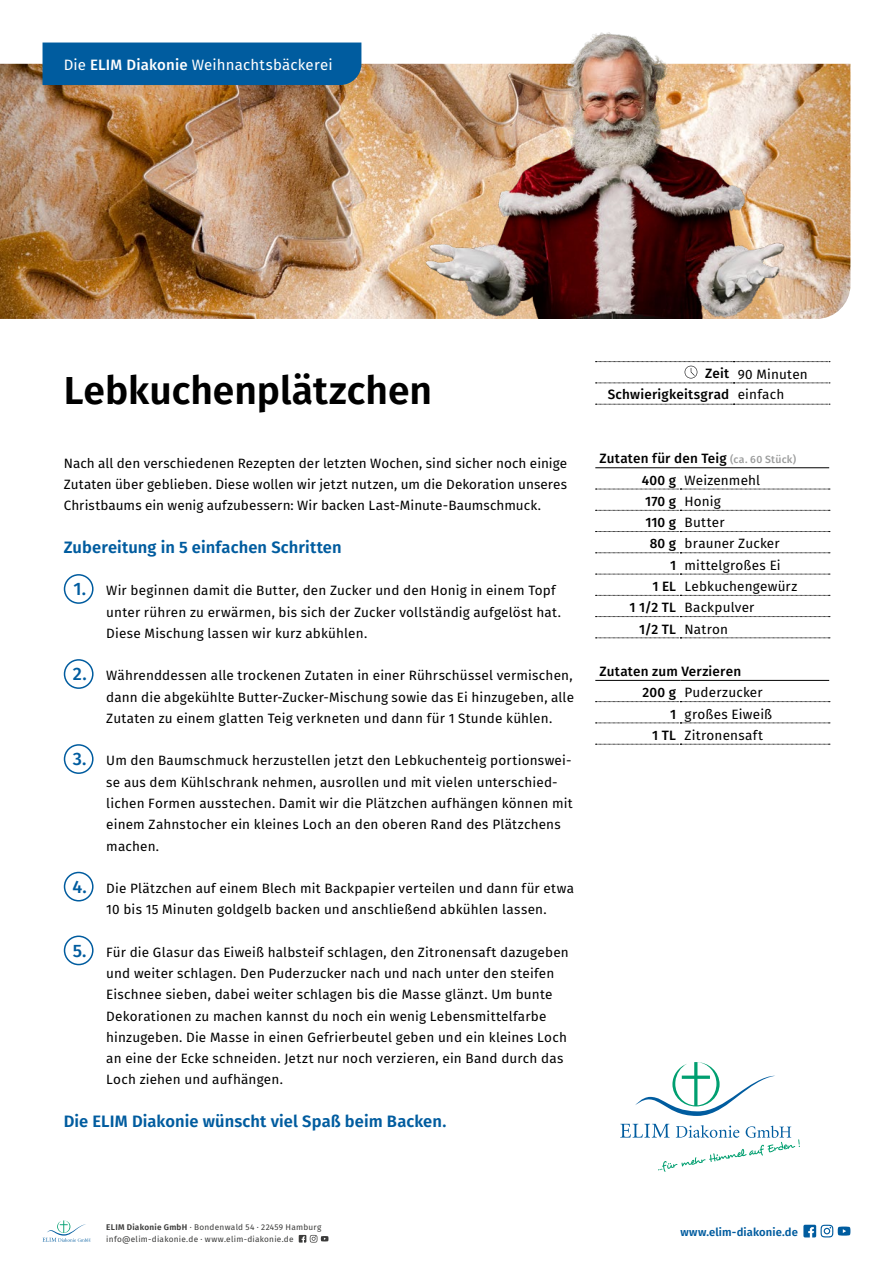
<style>
.page{position:relative;width:893px;height:1263px;background:#fff}
.page>*{position:absolute;margin:0;border:0;box-sizing:border-box;transform-origin:0 0}
.t1{font:600 39px "Fira Sans";color:#000}
.t2{font:500 18px "Fira Sans";color:#005c9f}
.t3{font:600 16.5px "Fira Sans";letter-spacing:.005em;color:#005c9f}
.t4{font:15px "Fira Sans";letter-spacing:.01em;color:#fff}
.t5{font:13.5px/21.3px "Fira Sans";letter-spacing:.01em;color:#000}
.t6{font:500 13.5px/20.2px "Fira Sans";letter-spacing:.015em;color:#000}
.t7{font:600 11.25px "Fira Sans";letter-spacing:.01em;color:#005c9f}
.t8{font:8.25px/12px "Fira Sans";letter-spacing:.03em;color:#3b3b3a}
.s1{font-weight:500}
.s2{font-weight:400}
.s3{font-size:10.5px;color:#9c9d9d}
.s4{font-weight:600}
</style>
<div class="page">
<img style="left:0;top:64px;width:404px;height:255px">
<svg style="left:635px;top:1062px;width:140px;height:54px"></svg>
<svg style="left:620px;top:1124px;width:180px;height:48px"></svg>
<div style="left:43px;top:43px;width:318px;height:42px;background:#005c9f"></div>
<hr style="left:595px;top:467px;width:85px;height:1px;background:#000">
<hr style="left:680px;top:467px;width:149px;height:1px;background:#000">
<svg style="left:595px;top:489px;width:235px;height:1px"></svg>
<svg style="left:595px;top:510px;width:235px;height:1px"></svg>
<svg style="left:595px;top:531px;width:235px;height:1px"></svg>
<svg style="left:595px;top:552px;width:235px;height:1px"></svg>
<svg style="left:595px;top:574px;width:235px;height:1px"></svg>
<svg style="left:595px;top:595px;width:235px;height:1px"></svg>
<svg style="left:595px;top:616px;width:235px;height:1px"></svg>
<svg style="left:595px;top:638px;width:235px;height:1px"></svg>
<hr style="left:595px;top:680px;width:85px;height:1px;background:#000">
<hr style="left:680px;top:680px;width:149px;height:1px;background:#000">
<svg style="left:595px;top:701px;width:235px;height:1px"></svg>
<svg style="left:595px;top:723px;width:235px;height:1px"></svg>
<svg style="left:595px;top:744px;width:235px;height:1px"></svg>
<svg style="left:595px;top:404px;width:235px;height:1px"></svg>
<svg style="left:43px;top:1220px;width:48px;height:22px"></svg>
<svg style="left:803px;top:1225px;width:47px;height:12px"></svg>
<svg style="left:299px;top:1235px;width:29px;height:8px"></svg>
<div style="left:64px;top:574px;width:30px;height:30px;border:2px solid #005c9f;border-radius:50%"></div>
<div style="left:64px;top:659px;width:30px;height:30px;border:2px solid #005c9f;border-radius:50%"></div>
<div style="left:64px;top:744px;width:30px;height:30px;border:2px solid #005c9f;border-radius:50%"></div>
<div style="left:64px;top:872px;width:30px;height:29px;border:2px solid #005c9f;border-radius:50%"></div>
<div style="left:64px;top:935px;width:30px;height:30px;border:2px solid #005c9f;border-radius:50%"></div>
<svg style="left:595px;top:361px;width:235px;height:23px"></svg>
<img style="left:404px;top:32px;width:446px;height:287px">
<p class="t4" style="left:64px;top:54px;width:270px">Die <span class="s1">ELIM Diakonie</span> Weihnachtsbäckerei</p>
<h1 class="t1" style="left:64px;top:363px;width:370px">Lebkuchenplätzchen</h1>
<p class="t5" style="left:64px;top:453px;width:505px;text-align:justify">Nach all den verschiedenen Rezepten der letzten Wochen, sind sicher noch einige Zutaten über geblieben. Diese wollen wir jetzt nutzen, um die Dekoration unseres Christbaums ein wenig aufzubessern: Wir backen Last-Minute-Baumschmuck.</p>
<p class="t3" style="left:64px;top:535px;width:279px">Zubereitung in 5 einfachen Schritten</p>
<p class="t5" style="left:106px;top:581px;width:456px">Wir beginnen damit die Butter, den Zucker und den Honig in einem Topf unter rühren zu erwärmen, bis sich der Zucker vollständig aufgelöst hat.<br>Diese Mischung lassen wir kurz abkühlen.</p>
<p class="t5" style="left:106px;top:666px;width:469px;text-align:justify">Währenddessen alle trockenen Zutaten in einer Rührschüssel vermischen, dann die abgekühlte Butter-Zucker-Mischung sowie das Ei hinzugeben, alle Zutaten zu einem glatten Teig verkneten und dann für 1 Stunde kühlen.</p>
<p class="t5" style="left:106px;top:751px;width:468px">Um den Baumschmuck herzustellen jetzt den Lebkuchenteig portionswei&shy;se aus dem Kühlschrank nehmen, ausrollen und mit vielen unterschied&shy;lichen Formen ausstechen. Damit wir die Plätzchen aufhängen können mit einem Zahnstocher ein kleines Loch an den oberen Rand des Plätzchens machen.</p>
<p class="t5" style="left:106px;top:879px;width:469px">Die Plätzchen auf einem Blech mit Backpapier verteilen und dann für etwa<br>10 bis 15 Minuten goldgelb backen und anschließend abkühlen lassen.</p>
<p class="t5" style="left:106px;top:942px;width:464px">Für die Glasur das Eiweiß halbsteif schlagen, den Zitronensaft dazugeben und weiter schlagen. Den Puderzucker nach und nach unter den steifen Eischnee sieben, dabei weiter schlagen bis die Masse glänzt. Um bunte Dekorationen zu machen kannst du noch ein wenig Lebensmittelfarbe hinzugeben. Die Masse in einen Gefrierbeutel geben und ein kleines Loch an eine der Ecke schneiden. Jetzt nur noch verzieren, ein Band durch das Loch ziehen und aufhängen.</p>
<p class="t3" style="left:64px;top:1109px;width:384px">Die ELIM Diakonie wünscht viel Spaß beim Backen.</p>
<h2 class="t2" style="left:73px;top:576px;width:14px">1.</h2>
<h2 class="t2" style="left:73px;top:661px;width:15px">2.</h2>
<h2 class="t2" style="left:73px;top:746px;width:15px">3.</h2>
<h2 class="t2" style="left:72px;top:874px;width:16px">4.</h2>
<h2 class="t2" style="left:73px;top:938px;width:15px">5.</h2>
<p class="t6" style="left:608px;top:365px;width:202px;text-indent:97px">Zeit <span class="s2">90 Minuten<br></span>Schwierigkeitsgrad <span class="s2">einfach</span></p>
<p class="t6" style="left:600px;top:449px;width:198px">Zutaten für den Teig <span class="s3">(ca. 60 Stück)</span></p>
<p class="t5" style="left:642px;top:470px;width:120px"><span class="s1">400 g</span> Weizenmehl</p>
<p class="t5" style="left:645px;top:491px;width:77px"><span class="s1">170 g</span> Honig</p>
<p class="t5" style="left:645px;top:513px;width:81px"><span class="s1">110 g</span> Butter</p>
<p class="t5" style="left:650px;top:534px;width:131px"><span class="s1">80 g</span> brauner Zucker</p>
<p class="t5" style="left:670px;top:555px;width:112px"><span class="s1">1</span> mittelgroßes Ei</p>
<p class="t5" style="left:652px;top:577px;width:146px"><span class="s1">1 EL</span> Lebkuchengewürz</p>
<p class="t5" style="left:630px;top:598px;width:126px"><span class="s1">1 1/2 TL</span> Backpulver</p>
<p class="t5" style="left:639px;top:619px;width:90px"><span class="s1">1/2 TL</span> Natron</p>
<p class="t6" style="left:600px;top:662px;width:143px">Zutaten zum Verzieren</p>
<p class="t5" style="left:643px;top:683px;width:122px"><span class="s1">200 g</span> Puderzucker</p>
<p class="t5" style="left:670px;top:704px;width:104px"><span class="s1">1</span> großes Eiweiß</p>
<p class="t5" style="left:652px;top:725px;width:112px"><span class="s1">1 TL</span> Zitronensaft</p>
<p class="t8" style="left:106px;top:1221px;width:217px"><span class="s4">ELIM Diakonie GmbH</span> ∙ Bondenwald 54 ∙ 22459 Hamburg info@elim-diakonie.de ∙ www.elim-diakonie.de</p>
<p class="t7" style="left:680px;top:1224px;width:119px">www.elim-diakonie.de</p>
</div>
